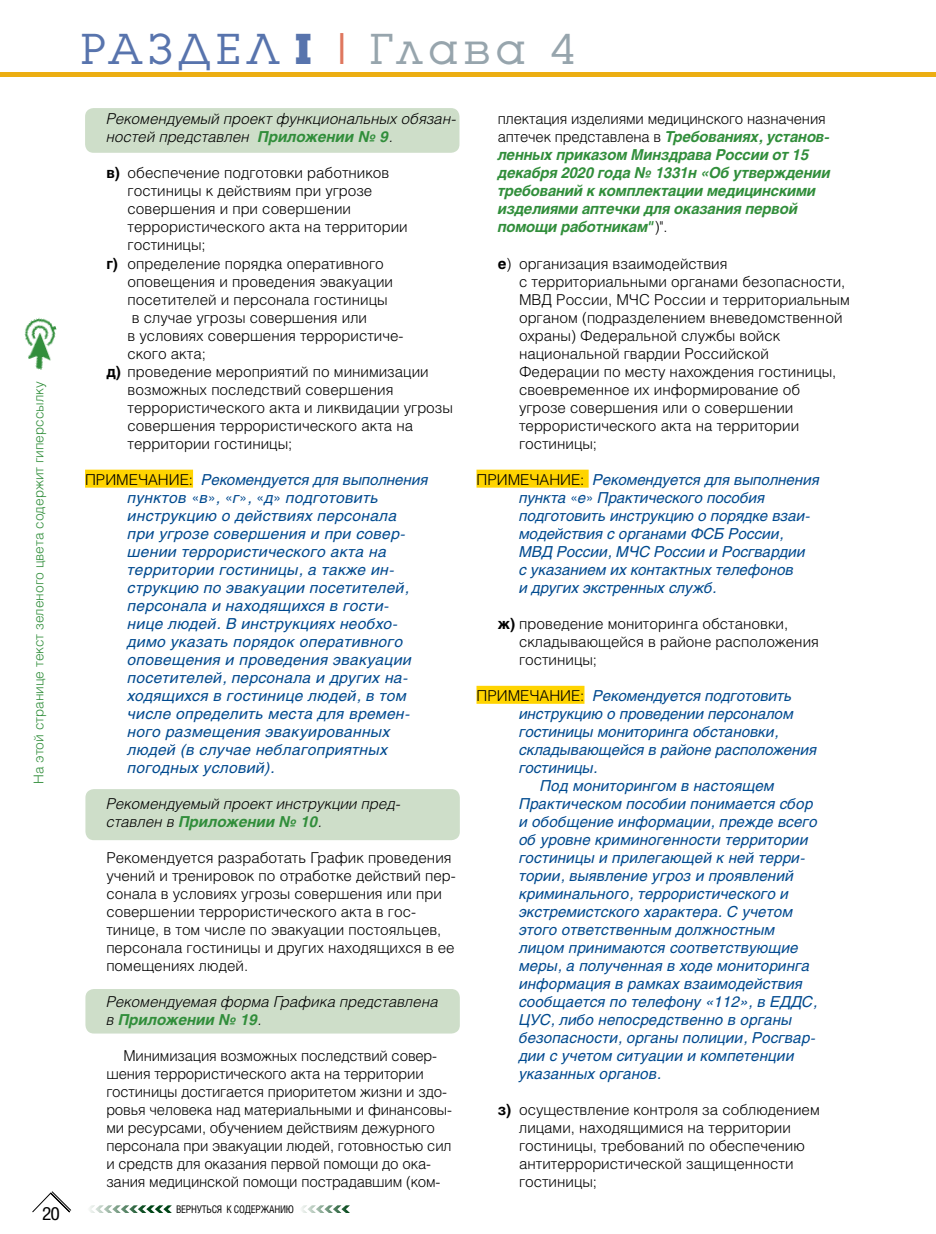
<style>
.page{position:relative;width:936px;height:1234px;background:#fff}
.page>*{position:absolute;margin:0;border:0;box-sizing:border-box;transform-origin:0 0}
.t1{font:300 45px "Luga C Lt";letter-spacing:.14em;color:#5874ad}
.t2{font:condensed 18px "Helios C Cn";color:#000;scale:1.1 1}
.t3{font:300 15px/18px "Helios C Lt";color:#000}
.t4{font:italic 15px/18px "Helios C";letter-spacing:.01em;color:#004a8f}
.t5{font:italic 700 15px/18px "Helios C";letter-spacing:-.01em;color:#318e3b}
.t6{font:italic 300 15px/18px "Helios C Lt";color:#000}
.t7{font:300 13.5px "Helios C Lt";color:#318e3b}
.t8{font:condensed 10.5px "Helios C Cn";letter-spacing:-.02em;color:#000;scale:.96 1}
.s1{font-family:"Luga C";font-weight:700}
.s2{color:#df775e}
.s3{color:#97a5ad}
.s4{font-family:"Helios C";font-weight:700;color:#318e3b}
.s5{font-family:"Helios C";font-weight:700}
.s6{font-family:"Helios C Lt";font-weight:300;font-style:normal;color:#000}
.s7{font-family:"Helios C Cn";font-style:normal;font-stretch:condensed}
.s8{font-family:"Helios C Lt";font-weight:300;color:#000}
.s9{font-family:"Helios C";font-weight:700;font-style:italic;color:#318e3b}
</style>
<div class="page">
<div style="left:85px;top:108px;width:374px;height:45px;background:#cedec9;border-radius:9px"></div>
<div style="left:85px;top:789px;width:375px;height:51px;background:#cedec9;border-radius:9px"></div>
<div style="left:85px;top:988px;width:375px;height:45px;background:#cedec9;border-radius:9px"></div>
<svg style="left:32px;top:1191px;width:40px;height:22px"></svg>
<svg style="left:301px;top:1205px;width:49px;height:7px"></svg>
<svg style="left:89px;top:1205px;width:83px;height:7px"></svg>
<div style="left:85px;top:469px;width:108px;height:18px;background:#ffd400"></div>
<div style="left:476px;top:469px;width:112px;height:18px;background:#ffd400"></div>
<div style="left:476px;top:685px;width:108px;height:18px;background:#ffd400"></div>
<img style="left:24px;top:317px;width:33px;height:53px">
<div style="left:0;top:72px;width:935px;height:5px;background:#ecae12"></div>
<p class="t7" style="left:31px;top:783px;width:404px;rotate:-90deg">На этой странице текст зеленого цвета содержит гиперссылку</p>
<h1 class="t1" style="left:81px;top:28px;width:494px">РАЗДЕЛ <span class="s1">I</span> <span class="s2">❘</span> <span class="s3">Глава 4</span></h1>
<p class="t6" style="left:106px;top:110px;width:351px">Рекомендуемый проект функциональных обязан&shy;ностей представлен <span class="s4">Приложении № 9</span>.</p>
<p class="t3" style="left:106px;top:164px;width:284px"><span class="s5">в)</span> обеспечение подготовки работников</p>
<p class="t3" style="left:128px;top:182px;width:246px">гостиницы к действиям при угрозе</p>
<p class="t3" style="left:128px;top:200px;width:225px">совершения и при совершении</p>
<p class="t3" style="left:128px;top:218px;width:281px">террористического акта на территории</p>
<p class="t3" style="left:128px;top:236px;width:80px">гостиницы;</p>
<p class="t3" style="left:106px;top:254px;width:279px"><span class="s5">г)</span> определение порядка оперативного</p>
<p class="t3" style="left:128px;top:272px;width:267px">оповещения и проведения эвакуации</p>
<p class="t3" style="left:128px;top:290px;width:261px">посетителей и персонала гостиницы</p>
<p class="t3" style="left:132px;top:308px;width:237px">в случае угрозы совершения или</p>
<p class="t3" style="left:128px;top:326px;width:277px">в условиях совершения террористиче-</p>
<p class="t3" style="left:128px;top:344px;width:80px">ского акта;</p>
<p class="t3" style="left:106px;top:362px;width:324px"><span class="s5">д)</span> проведение мероприятий по минимизации</p>
<p class="t3" style="left:128px;top:380px;width:267px">возможных последствий совершения</p>
<p class="t3" style="left:128px;top:398px;width:327px">террористического акта и ликвидации угрозы</p>
<p class="t3" style="left:128px;top:416px;width:287px">совершения террористического акта на</p>
<p class="t3" style="left:128px;top:434px;width:166px">территории гостиницы;</p>
<p class="t4" style="left:128px;top:470px;width:302px;text-indent:-43px"><span class="s6">ПРИМЕЧАНИЕ:</span> Рекомендуется для выполнения пунктов <span class="s7">«</span>в<span class="s7">»</span>, <span class="s7">«</span>г<span class="s7">»</span>, <span class="s7">«</span>д<span class="s7">»</span> подготовить инструкцию о действиях персонала<br>при угрозе совершения и при совер&shy;шении террористического акта на территории гостиницы, а также ин&shy;струкцию по эвакуации посетителей, персонала и находящихся в гости&shy;нице людей. В инструкциях необхо&shy;димо указать порядок оперативного оповещения и проведения эвакуации посетителей, персонала и других на&shy;ходящихся в гостинице людей, в том числе определить места для времен&shy;ного размещения эвакуированных людей (в случае неблагоприятных погодных условий).</p>
<p class="t6" style="left:106px;top:794px;width:296px">Рекомендуемый проект инструкции пред-</p>
<p class="t5" style="left:106px;top:812px;width:217px"><span class="s8">ставлен в</span> Приложении № 10<span class="s8">.</span></p>
<p class="t3" style="left:106px;top:848px;width:351px">Рекомендуется разработать График проведения учений и тренировок по отработке действий пер&shy;сонала в условиях угрозы совершения или при совершении террористического акта в гос&shy;тинице, в том числе по эвакуации постояльцев, персонала гостиницы и других находящихся в ее помещениях людей.</p>
<p class="t6" style="left:106px;top:992px;width:333px">Рекомендуемая форма Графика представлена</p>
<p class="t5" style="left:106px;top:1010px;width:157px"><span class="s8">в</span> Приложении № 19<span class="s8">.</span></p>
<p class="t3" style="left:106px;top:1046px;width:347px;text-indent:17px">Минимизация возможных последствий совер&shy;шения террористического акта на территории гостиницы достигается приоритетом жизни и здо&shy;ровья человека над материальными и финансовы&shy;ми ресурсами, обучением действиям дежурного персонала при эвакуации людей, готовностью сил и средств для оказания первой помощи до ока&shy;зания медицинской помощи пострадавшим (ком-</p>
<p class="t3" style="left:497px;top:110px;width:333px">плектация изделиями медицинского назначения аптечек представлена в <span class="s9">Требованиях, установ-</span></p>
<p class="t5" style="left:497px;top:146px;width:334px">ленных приказом Минздрава России от 15 декабря 2020 года № 1331н «Об утверждении требований к комплектации медицинскими изделиями аптечки для оказания первой помощи работникам"<span class="s6">)".</span></p>
<p class="t3" style="left:519px;top:254px;width:332px;text-indent:-21px"><span class="s5">е</span>) организация взаимодействия<br>с территориальными органами безопасности, МВД России, МЧС России и территориальным органом (подразделением вневедомственной охраны) Федеральной службы войск национальной гвардии Российской Федерации по месту нахождения гостиницы, своевременное их информирование об угрозе совершения или о совершении террористического акта на территории гостиницы;</p>
<p class="t4" style="left:519px;top:470px;width:302px;text-indent:-43px"><span class="s6">ПРИМЕЧАНИЕ:</span> Рекомендуется для выполнения пункта <span class="s7">«</span>е<span class="s7">»</span> Практического пособия подготовить инструкцию о порядке взаи&shy;модействия с органами ФСБ России, МВД России, МЧС России и Росгвардии<br>с указанием их контактных телефонов<br>и других экстренных служб.</p>
<p class="t3" style="left:519px;top:614px;width:301px;text-indent:-21px"><span class="s5">ж)</span> проведение мониторинга обстановки, складывающейся в районе расположения гостиницы;</p>
<p class="t4" style="left:476px;top:686px;width:317px"><span class="s6">ПРИМЕЧАНИЕ:</span> Рекомендуется подготовить</p>
<p class="t4" style="left:519px;top:704px;width:276px">инструкцию о проведении персоналом</p>
<p class="t4" style="left:519px;top:722px;width:261px">гостиницы мониторинга обстановки,</p>
<p class="t4" style="left:519px;top:740px;width:299px">складывающейся в районе расположения</p>
<p class="t4" style="left:519px;top:758px;width:80px">гостиницы.</p>
<p class="t4" style="left:540px;top:776px;width:236px">Под мониторингом в настоящем</p>
<p class="t4" style="left:519px;top:794px;width:296px">Практическом пособии понимается сбор</p>
<p class="t4" style="left:519px;top:812px;width:300px">и обобщение информации, прежде всего</p>
<p class="t4" style="left:519px;top:830px;width:291px">об уровне криминогенности территории</p>
<p class="t4" style="left:519px;top:848px;width:287px">гостиницы и прилегающей к ней терри-</p>
<p class="t4" style="left:519px;top:866px;width:276px">тории, выявление угроз и проявлений</p>
<p class="t4" style="left:519px;top:884px;width:271px">криминального, террористического и</p>
<p class="t4" style="left:519px;top:902px;width:275px">экстремистского характера. С учетом</p>
<p class="t4" style="left:519px;top:920px;width:257px">этого ответственным должностным</p>
<p class="t4" style="left:519px;top:938px;width:281px">лицом принимаются соответствующие</p>
<p class="t4" style="left:519px;top:956px;width:292px">меры, а полученная в ходе мониторинга</p>
<p class="t4" style="left:519px;top:974px;width:285px">информация в рамках взаимодействия</p>
<p class="t4" style="left:519px;top:992px;width:300px">сообщается по телефону «112», в ЕДДС,</p>
<p class="t4" style="left:519px;top:1010px;width:274px">ЦУС, либо непосредственно в органы</p>
<p class="t4" style="left:519px;top:1028px;width:298px">безопасности, органы полиции, Росгвар-</p>
<p class="t4" style="left:519px;top:1046px;width:277px">дии с учетом ситуации и компетенции</p>
<p class="t4" style="left:519px;top:1064px;width:144px">указанных органов.</p>
<p class="t3" style="left:519px;top:1100px;width:302px;text-indent:-21px"><span class="s5">з)</span> осуществление контроля за соблюдением лицами, находящимися на территории гостиницы, требований по обеспечению антитеррористической защищенности гостиницы;</p>
<p class="t2" style="left:42px;top:1202px;width:18px">20</p>
<p class="t8" style="left:176px;top:1202px;width:124px">ВЕРНУТЬСЯ К СОДЕРЖАНИЮ</p>
</div>
